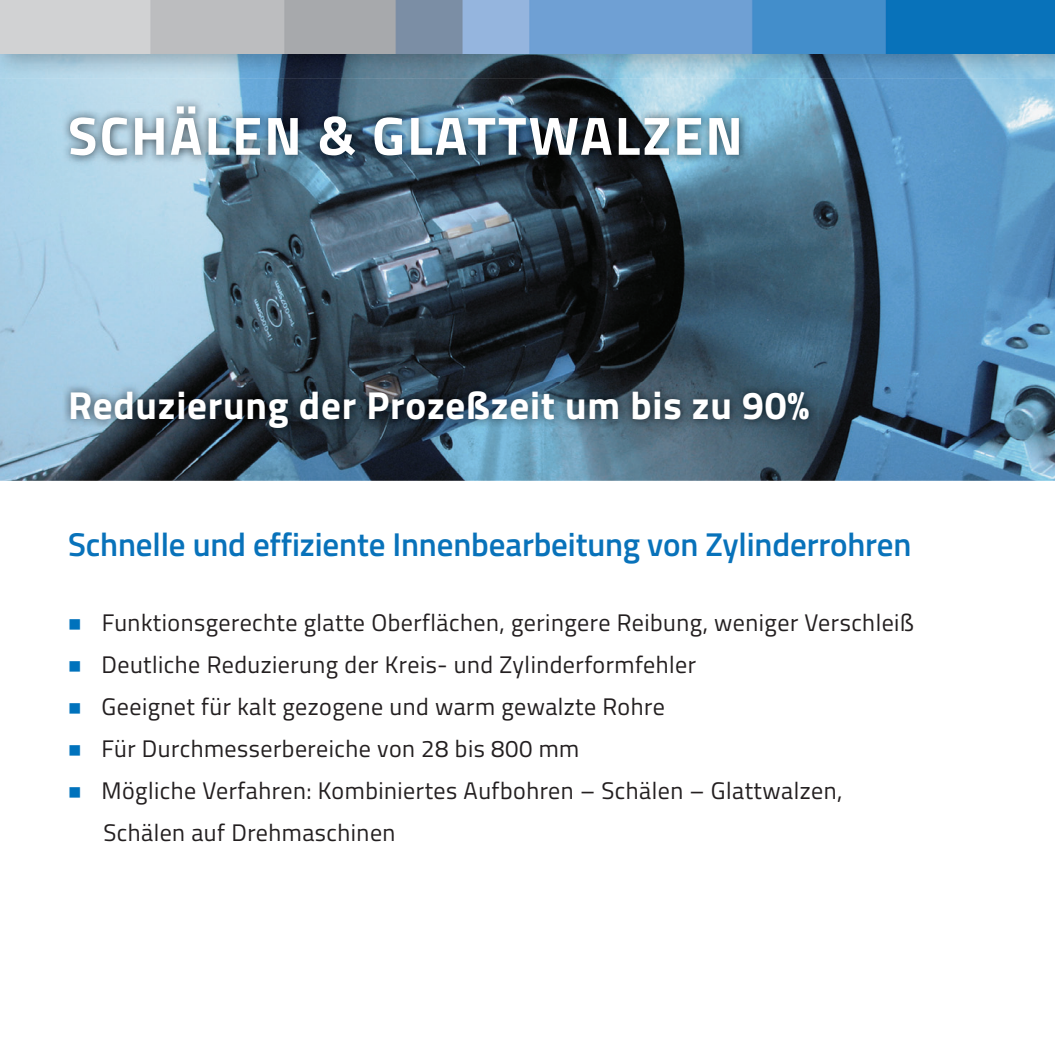
<style>
.page{position:relative;width:1055px;height:1055px;background:#fff}
.page>*{position:absolute;margin:0;border:0;box-sizing:border-box;transform-origin:0 0}
.t1{font:700 54px "Titillium Web";letter-spacing:.04em;color:#fff}
.t2{font:700 39px "Titillium Web";letter-spacing:.02em;color:#fff}
.t3{font:600 33px "Titillium Web";letter-spacing:-.005em;color:#0872ba}
.t4{font:24px/42px "Titillium Web";letter-spacing:.02em;color:#231f20}
.s1{color:#0072bc}
</style>
<div class="page">
<img style="left:0;top:53px;width:1054px;height:428px">
<img style="left:62px;top:382px;width:756px;height:55px">
<img style="left:0;top:0;width:1054px;height:53px">
<img style="left:62px;top:98px;width:687px;height:67px">
<h1 class="t1" style="left:68px;top:95px;width:676px">SCHÄLEN &amp; GLATTWALZEN</h1>
<h2 class="t2" style="left:68px;top:375px;width:742px">Reduzierung der Prozeßzeit um bis zu 90%</h2>
<h3 class="t3" style="left:68px;top:520px;width:845px">Schnelle und effiziente Innenbearbeitung von Zylinderrohren</h3>
<p class="t4" style="left:68px;top:600px;width:847px"><span class="s1">■</span> Funktionsgerechte glatte Oberflächen, geringere Reibung, weniger Verschleiß</p>
<p class="t4" style="left:68px;top:642px;width:629px"><span class="s1">■</span> Deutliche Reduzierung der Kreis- und Zylinderformfehler</p>
<p class="t4" style="left:68px;top:684px;width:598px"><span class="s1">■</span> Geeignet für kalt gezogene und warm gewalzte Rohre</p>
<p class="t4" style="left:68px;top:726px;width:513px"><span class="s1">■</span> Für Durchmesserbereiche von 28 bis 800 mm</p>
<p class="t4" style="left:103px;top:768px;width:740px;text-indent:-35px"><span class="s1">■</span> Mögliche Verfahren: Kombiniertes Aufbohren – Schälen – Glattwalzen ,<br>Schälen auf Drehmaschinen</p>
</div>
